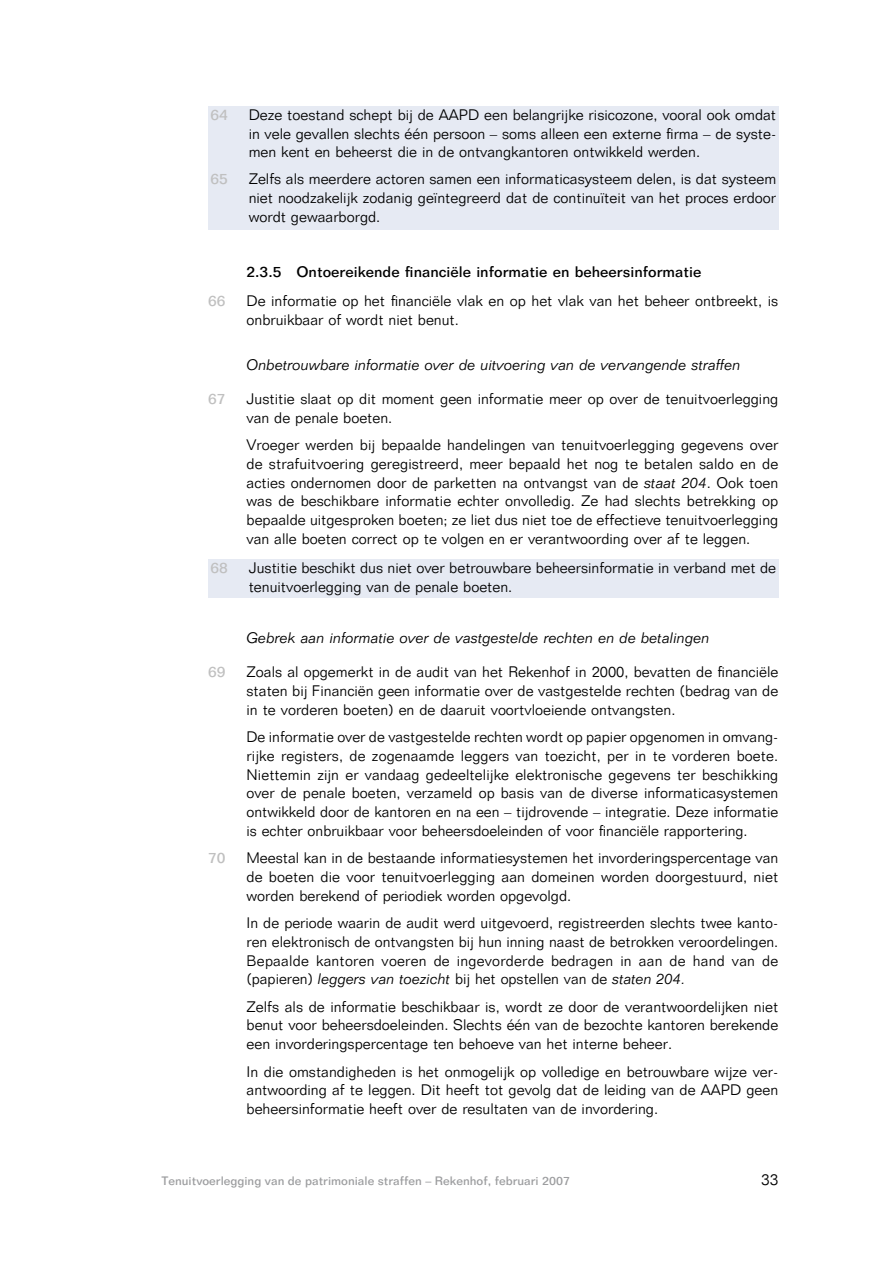
<style>
.page{position:relative;width:893px;height:1263px;background:#fff}
.page>*{position:absolute;margin:0;border:0;box-sizing:border-box;transform-origin:0 0}
.t1{font:300 15.75px "Folio BT";color:#000}
.t2{font:300 15px/18.8px "Folio BT";color:#000;text-align:justify}
.t3{font:italic 300 15px "Folio BT";color:#000}
.t4{font:500 15px "Folio BT";color:#000}
.t5{font:500 15px "Folio BT";color:#c0c0c0}
.t6{font:500 12px "Folio BT";color:#9c9d9f}
.s1{font-style:italic}
</style>
<div class="page">
<div style="left:208px;top:106px;width:570px;height:124px;background:#e6eaf3"></div>
<div style="left:208px;top:560px;width:570px;height:38px;background:#e6eaf3"></div>
<p class="t5" style="left:210px;top:109px;width:19px">64</p>
<p class="t2" style="left:249px;top:107px;width:529px">Deze toestand schept bij de AAPD een belangrijke risicozone, vooral ook omdat in vele gevallen slechts één persoon – soms alleen een externe firma – de syste&shy;men kent en beheerst die in de ontvangkantoren ontwikkeld werden.</p>
<p class="t5" style="left:210px;top:174px;width:19px">65</p>
<p class="t2" style="left:249px;top:171px;width:529px">Zelfs als meerdere actoren samen een informaticasysteem delen, is dat systeem niet noodzakelijk zodanig geïntegreerd dat de continuïteit van het proces erdoor wordt gewaarborgd.</p>
<p class="t4" style="left:246px;top:266px;width:456px">2.3.5 Ontoereikende financiële informatie en beheersinformatie</p>
<p class="t5" style="left:208px;top:296px;width:19px">66</p>
<p class="t2" style="left:246px;top:293px;width:533px">De informatie op het financiële vlak en op het vlak van het beheer ontbreekt, is onbruikbaar of wordt niet benut.</p>
<p class="t3" style="left:246px;top:359px;width:495px">Onbetrouwbare informatie over de uitvoering van de vervangende straffen</p>
<p class="t5" style="left:208px;top:393px;width:19px">67</p>
<p class="t2" style="left:246px;top:391px;width:533px">Justitie slaat op dit moment geen informatie meer op over de tenuitvoerlegging van de penale boeten.</p>
<p class="t2" style="left:246px;top:437px;width:533px">Vroeger werden bij bepaalde handelingen van tenuitvoerlegging gegevens over de strafuitvoering geregistreerd, meer bepaald het nog te betalen saldo en de acties ondernomen door de parketten na ontvangst van de <span class="s1">staat 204</span>. Ook toen was de beschikbare informatie echter onvolledig. Ze had slechts betrekking op bepaalde uitgesproken boeten; ze liet dus niet toe de effectieve tenuitvoerlegging van alle boeten correct op te volgen en er verantwoording over af te leggen.</p>
<p class="t5" style="left:210px;top:563px;width:19px">68</p>
<p class="t2" style="left:249px;top:560px;width:529px">Justitie beschikt dus niet over betrouwbare beheersinformatie in verband met de tenuitvoerlegging van de penale boeten.</p>
<p class="t3" style="left:246px;top:632px;width:464px">Gebrek aan informatie over de vastgestelde rechten en de betalingen</p>
<p class="t5" style="left:208px;top:667px;width:19px">69</p>
<p class="t2" style="left:246px;top:664px;width:533px">Zoals al opgemerkt in de audit van het Rekenhof in 2000, bevatten de financiële staten bij Financiën geen informatie over de vastgestelde rechten (bedrag van de in te vorderen boeten) en de daaruit voortvloeiende ontvangsten.</p>
<p class="t2" style="left:246px;top:729px;width:533px">De informatie over de vastgestelde rechten wordt op papier opgenomen in omvang&shy;rijke registers, de zogenaamde leggers van toezicht, per in te vorderen boete.<br>Niettemin zijn er vandaag gedeeltelijke elektronische gegevens ter beschikking over de penale boeten, verzameld op basis van de diverse informaticasystemen ontwikkeld door de kantoren en na een – tijdrovende – integratie. Deze informatie is echter onbruikbaar voor beheersdoeleinden of voor financiële rapportering.</p>
<p class="t5" style="left:208px;top:853px;width:19px">70</p>
<p class="t2" style="left:246px;top:850px;width:533px">Meestal kan in de bestaande informatiesystemen het invorderingspercentage van de boeten die voor tenuitvoerlegging aan domeinen worden doorgestuurd, niet worden berekend of periodiek worden opgevolgd.</p>
<p class="t2" style="left:246px;top:915px;width:533px">In de periode waarin de audit werd uitgevoerd, registreerden slechts twee kanto&shy;ren elektronisch de ontvangsten bij hun inning naast de betrokken veroordelingen.<br>Bepaalde kantoren voeren de ingevorderde bedragen in aan de hand van de (papieren) <span class="s1">leggers van toezicht</span> bij het opstellen van de <span class="s1">staten 204.</span></p>
<p class="t2" style="left:246px;top:999px;width:533px">Zelfs als de informatie beschikbaar is, wordt ze door de verantwoordelijken niet benut voor beheersdoeleinden. Slechts één van de bezochte kantoren berekende een invorderingspercentage ten behoeve van het interne beheer.</p>
<p class="t2" style="left:246px;top:1064px;width:533px">In die omstandigheden is het onmogelijk op volledige en betrouwbare wijze ver&shy;antwoording af te leggen. Dit heeft tot gevolg dat de leiding van de AAPD geen beheersinformatie heeft over de resultaten van de invordering.</p>
<p class="t6" style="left:161px;top:1177px;width:410px">Tenuitvoerlegging van de patrimoniale straffen – Rekenhof, februari 2007</p>
<p class="t1" style="left:761px;top:1174px;width:19px">33</p>
</div>
